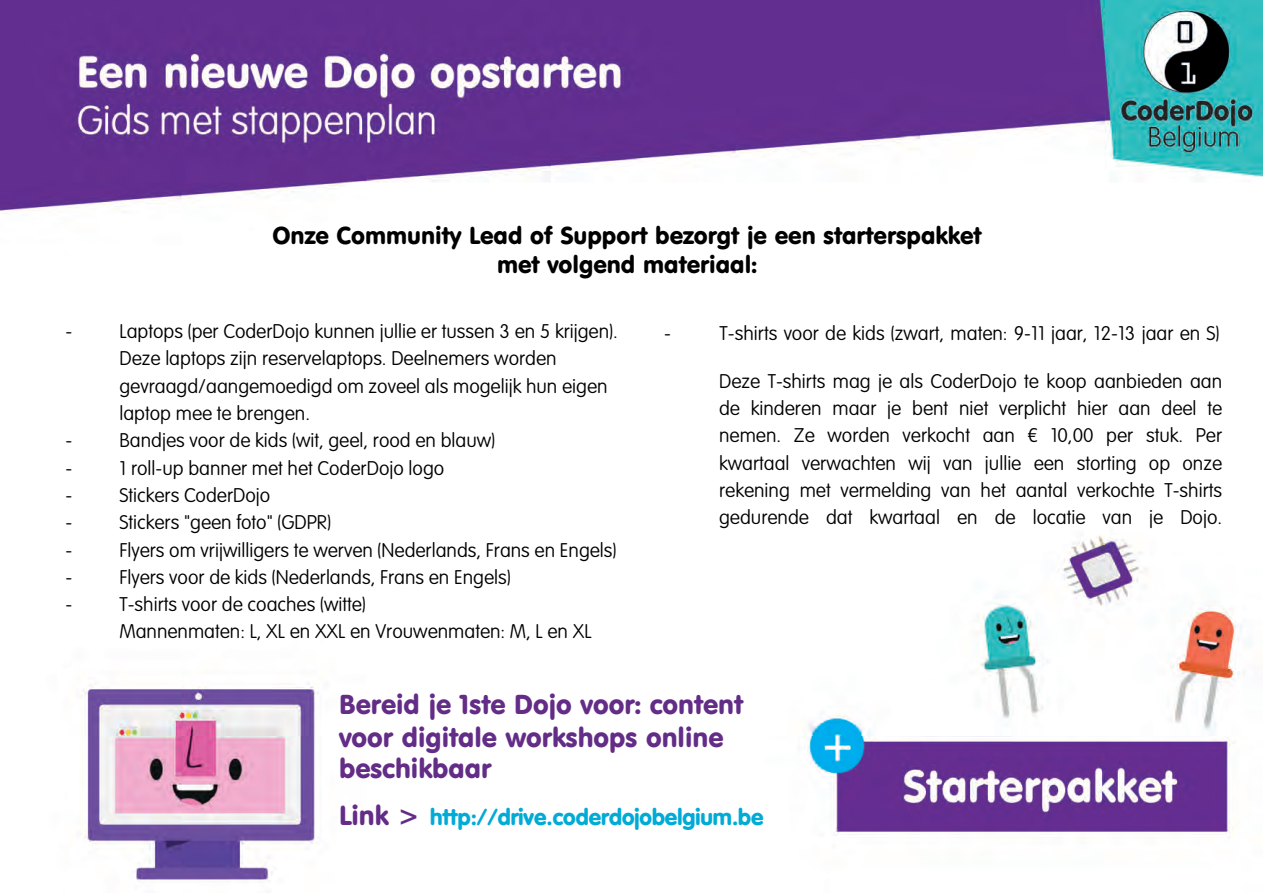
<style>
.page{position:relative;width:1263px;height:893px;background:#fff}
.page>*{position:absolute;margin:0;border:0;box-sizing:border-box;transform-origin:0 0}
.t1{font:27px/32px "VAG Rounded BT";color:#632d87}
.t2{font:24px/28.8px "VAG Rounded BT";color:#000;text-align:center}
.t3{font:900 22.5px "VAG Rounded";color:#00abd6}
.t4{font:100 19.5px/27.3px "VAG Rounded Std";color:#000}
.s1{font-family:"VAG Rounded BT";font-weight:400;font-size:27px;color:#632d87}
.s2{color:#02abd5}
</style>
<div class="page">
<img style="left:0;top:0;width:1263px;height:882px">
<p class="t2" style="left:272px;top:221px;width:711px">Onze Community Lead of Support bezorgt je een starterspakket met volgend materiaal:</p>
<p class="t4" style="left:65px;top:318px;width:8px">-</p>
<p class="t4" style="left:119px;top:318px;width:500px">Laptops (per CoderDojo kunnen jullie er tussen 3 en 5 krijgen).<br>Deze laptops zijn reservelaptops. Deelnemers worden gevraagd/aangemoedigd om zoveel als mogelijk hun eigen laptop mee te brengen.</p>
<p class="t4" style="left:65px;top:427px;width:8px">-</p>
<p class="t4" style="left:119px;top:427px;width:377px">Bandjes voor de kids (wit, geel, rood en blauw)</p>
<p class="t4" style="left:65px;top:455px;width:8px">-</p>
<p class="t4" style="left:119px;top:455px;width:326px">1 roll-up banner met het CoderDojo logo</p>
<p class="t4" style="left:65px;top:482px;width:8px">-</p>
<p class="t4" style="left:119px;top:482px;width:152px">Stickers CoderDojo</p>
<p class="t4" style="left:65px;top:509px;width:8px">-</p>
<p class="t4" style="left:119px;top:509px;width:213px">Stickers "geen foto" (GDPR)</p>
<p class="t4" style="left:65px;top:537px;width:8px">-</p>
<p class="t4" style="left:119px;top:537px;width:499px">Flyers om vrijwilligers te werven (Nederlands, Frans en Engels)</p>
<p class="t4" style="left:65px;top:564px;width:8px">-</p>
<p class="t4" style="left:119px;top:564px;width:393px">Flyers voor de kids (Nederlands, Frans en Engels)</p>
<p class="t4" style="left:65px;top:591px;width:8px">-</p>
<p class="t4" style="left:119px;top:591px;width:474px">T-shirts voor de coaches (witte)<br>Mannenmaten: L, XL en XXL en Vrouwenmaten: M, L en XL</p>
<p class="t4" style="left:664px;top:320px;width:8px">-</p>
<p class="t4" style="left:720px;top:320px;width:501px">T-shirts voor de kids (zwart, maten: 9-11 jaar, 12-13 jaar en S)</p>
<p class="t4" style="left:719px;top:368px;width:505px;text-align:justify">Deze T-shirts mag je als CoderDojo te koop aanbieden aan de kinderen maar je bent niet verplicht hier aan deel te nemen. Ze worden verkocht aan € 10,00 per stuk. Per kwartaal verwachten wij van jullie een storting op onze rekening met vermelding van het aantal verkochte T-shirts gedurende dat kwartaal en de locatie van je Dojo.</p>
<h1 class="t1" style="left:339px;top:688px;width:405px">Bereid je 1ste Dojo voor: content voor digitale workshops online beschikbaar</h1>
<p class="t3" style="left:339px;top:803px;width:426px"><span class="s1">Link &gt;</span> http://drive<span class="s2">.coderd</span>ojobelgium.be</p>
</div>
